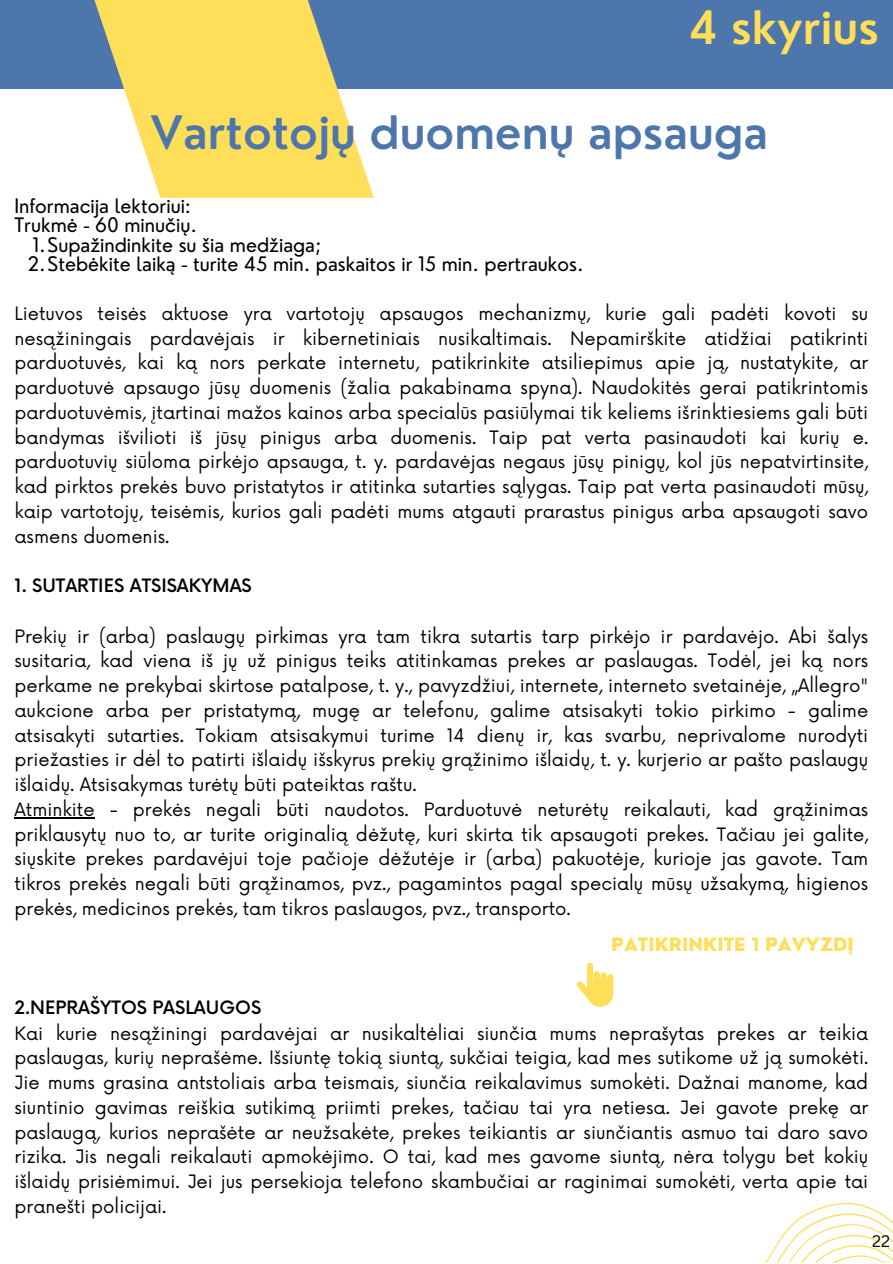
<style>
.page{position:relative;width:893px;height:1264px;background:#fff}
.page>*{position:absolute;margin:0;border:0;box-sizing:border-box;transform-origin:0 0}
.t1{font:600 45px "Nourd";color:#4d76ad}
.t2{font:600 45px "Nourd";color:#ffde59}
.t3{font:19.5px "Nourd";color:#000}
.t4{font:18px/24.8px "Now";color:#000;text-align:justify}
.t5{font:500 18px "Now";color:#000}
.t6{font:800 18px "Nourd";color:#ffde59}
.t7{font:16.2px "Canva Sans";color:#000}
</style>
<div class="page">
<div style="left:0;top:0;width:892px;height:89px;background:#4d76ad"></div>
<svg style="left:94px;top:0;width:280px;height:198px;fill:#ffde59"></svg>
<svg style="left:766px;top:1202px;width:126px;height:60px"></svg>
<hr style="left:15px;top:817px;width:80px;height:1px;background:#000">
<svg style="left:577px;top:962px;width:36px;height:44px"></svg>
<p class="t2" style="left:689px;top:-1px;width:191px">4 skyrius</p>
<p class="t1" style="left:150px;top:104px;width:619px">Vartotojų duomenų apsauga</p>
<p class="t3" style="left:15px;top:194px;width:178px">Informacija lektoriui:</p>
<p class="t3" style="left:15px;top:213px;width:184px">Trukmė - 60 minučių.</p>
<p class="t3" style="left:33px;top:232px;width:290px">1.Supažindinkite su šia medžiaga;</p>
<p class="t3" style="left:28px;top:251px;width:557px">2.Stebėkite laiką - turite 45 min. paskaitos ir 15 min. pertraukos.</p>
<p class="t4" style="left:15px;top:302px;width:855px">Lietuvos teisės aktuose yra vartotojų apsaugos mechanizmų, kurie gali padėti kovoti su nesąžiningais pardavėjais ir kibernetiniais nusikaltimais. Nepamirškite atidžiai patikrinti parduotuvės, kai ką nors perkate internetu, patikrinkite atsiliepimus apie ją, nustatykite, ar parduotuvė apsaugo jūsų duomenis (žalia pakabinama spyna). Naudokitės gerai patikrintomis parduotuvėmis, įtartinai mažos kainos arba specialūs pasiūlymai tik keliems išrinktiesiems gali būti bandymas išvilioti iš jūsų pinigus arba duomenis. Taip pat verta pasinaudoti kai kurių e. parduotuvių siūloma pirkėjo apsauga, t. y. pardavėjas negaus jūsų pinigų, kol jūs nepatvirtinsite, kad pirktos prekės buvo pristatytos ir atitinka sutarties sąlygas. Taip pat verta pasinaudoti mūsų, kaip vartotojų, teisėmis, kurios gali padėti mums atgauti prarastus pinigus arba apsaugoti savo asmens duomenis.</p>
<p class="t5" style="left:15px;top:576px;width:239px">1. SUTARTIES ATSISAKYMAS</p>
<p class="t4" style="left:15px;top:624px;width:855px">Prekių ir (arba) paslaugų pirkimas yra tam tikra sutartis tarp pirkėjo ir pardavėjo. Abi šalys susitaria, kad viena iš jų už pinigus teiks atitinkamas prekes ar paslaugas. Todėl, jei ką nors perkame ne prekybai skirtose patalpose, t. y., pavyzdžiui, internete, interneto svetainėje, „Allegro" aukcione arba per pristatymą, mugę ar telefonu, galime atsisakyti tokio pirkimo - galime atsisakyti sutarties. Tokiam atsisakymui turime 14 dienų ir, kas svarbu, neprivalome nurodyti priežasties ir dėl to patirti išlaidų išskyrus prekių grąžinimo išlaidų, t. y. kurjerio ar pašto paslaugų išlaidų. Atsisakymas turėtų būti pateiktas raštu.</p>
<p class="t4" style="left:15px;top:797px;width:855px">Atminkite - prekės negali būti naudotos. Parduotuvė neturėtų reikalauti, kad grąžinimas priklausytų nuo to, ar turite originalią dėžutę, kuri skirta tik apsaugoti prekes. Tačiau jei galite, siųskite prekes pardavėjui toje pačioje dėžutėje ir (arba) pakuotėje, kurioje jas gavote. Tam tikros prekės negali būti grąžinamos, pvz., pagamintos pagal specialų mūsų užsakymą, higienos prekės, medicinos prekės, tam tikros paslaugos, pvz., transporto.</p>
<p class="t6" style="left:611px;top:933px;width:244px">PATIKRINKITE 1 PAVYZDĮ</p>
<p class="t5" style="left:15px;top:997px;width:248px">2.NEPRAŠYTOS PASLAUGOS</p>
<p class="t4" style="left:15px;top:1021px;width:855px">Kai kurie nesąžiningi pardavėjai ar nusikaltėliai siunčia mums neprašytas prekes ar teikia paslaugas, kurių neprašėme. Išsiuntę tokią siuntą, sukčiai teigia, kad mes sutikome už ją sumokėti.<br>Jie mums grasina antstoliais arba teismais, siunčia reikalavimus sumokėti. Dažnai manome, kad siuntinio gavimas reiškia sutikimą priimti prekes, tačiau tai yra netiesa. Jei gavote prekę ar paslaugą, kurios neprašėte ar neužsakėte, prekes teikiantis ar siunčiantis asmuo tai daro savo rizika. Jis negali reikalauti apmokėjimo. O tai, kad mes gavome siuntą, nėra tolygu bet kokių išlaidų prisiėmimui. Jei jus persekioja telefono skambučiai ar raginimai sumokėti, verta apie tai pranešti policijai.</p>
<p class="t7" style="left:872px;top:1229px;width:19px">22</p>
</div>
